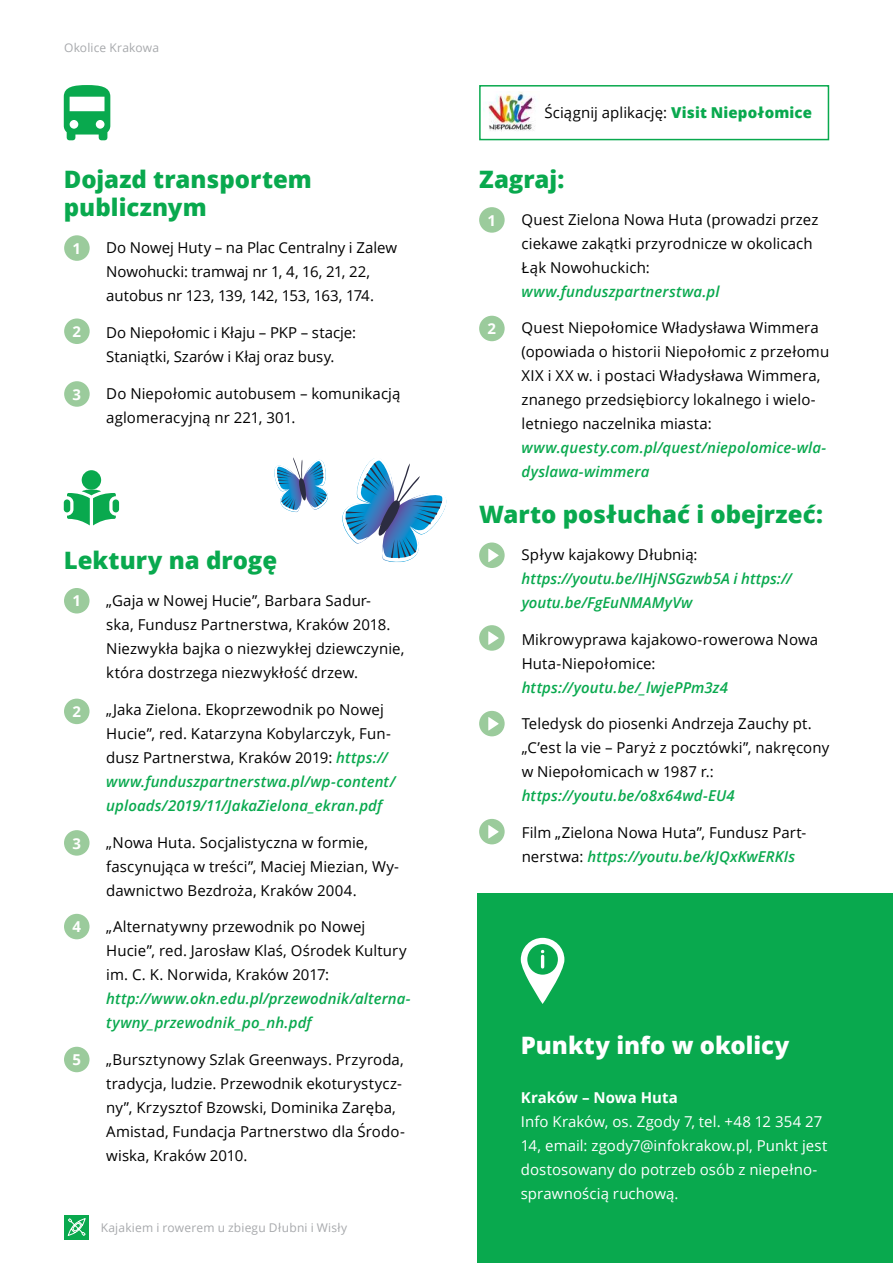
<style>
.page{position:relative;width:893px;height:1263px;background:#fff}
.page>*{position:absolute;margin:0;border:0;box-sizing:border-box;transform-origin:0 0}
.t1{font:800 24px/28.5px "Open Sans";color:#09a94e}
.t2{font:800 24px "Open Sans";color:#fff}
.t3{font:15px/24px "Open Sans";letter-spacing:.005em;color:#000}
.t4{font:italic 600 15px/24px "Open Sans";letter-spacing:.005em;color:#09a94e}
.t5{font:15px/24px "Open Sans";letter-spacing:.005em;color:#fff}
.t6{font:700 15px "Open Sans";color:#fff}
.t7{font:12px "Open Sans";letter-spacing:.015em;color:#a7a9ac}
.s1{font-weight:600;font-style:italic;color:#09a94e}
.s2{font-weight:800;color:#09a94e}
</style>
<div class="page">
<div style="left:64px;top:1215px;width:25px;height:24px;background:#09a94e"></div>
<svg style="left:68px;top:1218px;width:18px;height:18px"></svg>
<div style="left:478px;top:893px;width:415px;height:370px;background:#09a94e"></div>
<svg style="left:64px;top:85px;width:46px;height:55px"></svg>
<div style="left:82px;top:470px;width:19px;height:20px;background:#09a94e;border-radius:50%"></div>
<div style="left:113px;top:499px;width:6px;height:13px;background:#09a94e;border-radius:3px"></div>
<div style="left:64px;top:499px;width:6px;height:13px;background:#09a94e;border-radius:3px"></div>
<svg style="left:67px;top:490px;width:49px;height:35px"></svg>
<svg style="left:479px;top:625px;width:26px;height:26px"></svg>
<svg style="left:479px;top:711px;width:26px;height:25px"></svg>
<svg style="left:479px;top:819px;width:26px;height:25px"></svg>
<svg style="left:479px;top:542px;width:26px;height:26px"></svg>
<div style="left:64px;top:235px;width:26px;height:26px;background:#9bcb9c;border-radius:50%"></div>
<div style="left:64px;top:588px;width:26px;height:25px;background:#9bcb9c;border-radius:50%"></div>
<div style="left:479px;top:207px;width:26px;height:26px;background:#9bcb9c;border-radius:50%"></div>
<div style="left:64px;top:318px;width:26px;height:26px;background:#9bcb9c;border-radius:50%"></div>
<div style="left:64px;top:381px;width:26px;height:26px;background:#9bcb9c;border-radius:50%"></div>
<div style="left:64px;top:699px;width:26px;height:25px;background:#9bcb9c;border-radius:50%"></div>
<div style="left:479px;top:316px;width:26px;height:25px;background:#9bcb9c;border-radius:50%"></div>
<div style="left:64px;top:830px;width:26px;height:26px;background:#9bcb9c;border-radius:50%"></div>
<div style="left:64px;top:914px;width:26px;height:25px;background:#9bcb9c;border-radius:50%"></div>
<div style="left:64px;top:1047px;width:26px;height:25px;background:#9bcb9c;border-radius:50%"></div>
<div style="left:479px;top:85px;width:350px;height:55px;border:2px solid #09a94e"></div>
<img style="left:484px;top:91px;width:51px;height:40px">
<svg style="left:342px;top:458px;width:105px;height:104px"></svg>
<svg style="left:274px;top:457px;width:54px;height:56px"></svg>
<svg style="left:521px;top:938px;width:43px;height:66px"></svg>
<p class="t7" style="left:64px;top:39px;width:96px">Okolice Krakowa</p>
<h1 class="t1" style="left:64px;top:164px;width:250px">Dojazd transportem publicznym</h1>
<p class="t3" style="left:106px;top:235px;width:292px">Do Nowej Huty – na Plac Centralny i Zalew<br>Nowohucki: tramwaj nr 1, 4, 16, 21, 22, autobus nr 123, 139, 142, 153, 163, 174.</p>
<p class="t3" style="left:106px;top:320px;width:251px">Do Niepołomic i Kłaju – PKP – stacje:<br>Staniątki, Szarów i Kłaj oraz busy.</p>
<p class="t3" style="left:106px;top:381px;width:296px">Do Niepołomic autobusem – komunikacją aglomeracyjną nr 221, 301.</p>
<p class="t6" style="left:73px;top:238px;width:10px">1</p>
<p class="t6" style="left:73px;top:321px;width:10px">2</p>
<p class="t6" style="left:73px;top:384px;width:10px">3</p>
<h1 class="t1" style="left:64px;top:545px;width:215px">Lektury na drogę</h1>
<p class="t3" style="left:106px;top:588px;width:300px">„Gaja w Nowej Hucie”, Barbara Sadur-<br>ska, Fundusz Partnerstwa, Kraków 2018.<br>Niezwykła bajka o niezwykłej dziewczynie, która dostrzega niezwykłość drzew.</p>
<p class="t3" style="left:106px;top:697px;width:291px">„Jaka Zielona. Ekoprzewodnik po Nowej Hucie”, red. Katarzyna Kobylarczyk, Fun&shy;dusz Partnerstwa, Kraków 2019: <span class="s1">https:// www.funduszpartnerstwa.pl/wp-content/ uploads/2019/11/JakaZielona_ekran.pdf</span></p>
<p class="t3" style="left:106px;top:830px;width:294px">„Nowa Huta. Socjalistyczna w formie, fascynująca w treści”, Maciej Miezian, Wy&shy;dawnictwo Bezdroża, Kraków 2004.</p>
<p class="t3" style="left:106px;top:914px;width:302px">„Alternatywny przewodnik po Nowej<br>Hucie”, red. Jarosław Klaś, Ośrodek Kultury im. C. K. Norwida, Kraków 2017:</p>
<p class="t4" style="left:106px;top:987px;width:306px">http://www.okn.edu.pl/przewodnik/alterna&shy;tywny_przewodnik_po_nh.pdf</p>
<p class="t3" style="left:106px;top:1047px;width:300px">„Bursztynowy Szlak Greenways. Przyroda, tradycja, ludzie. Przewodnik ekoturystycz&shy;ny”, Krzysztof Bzowski, Dominika Zaręba, Amistad, Fundacja Partnerstwo dla Środo&shy;wiska, Kraków 2010.</p>
<p class="t6" style="left:72px;top:590px;width:10px">1</p>
<p class="t6" style="left:72px;top:701px;width:10px">2</p>
<p class="t6" style="left:72px;top:833px;width:10px">3</p>
<p class="t6" style="left:72px;top:916px;width:10px">4</p>
<p class="t6" style="left:72px;top:1049px;width:10px">5</p>
<p class="t7" style="left:101px;top:1219px;width:248px">Kajakiem i rowerem u zbiegu Dłubni i Wisły</p>
<p class="t3" style="left:544px;top:101px;width:269px">Ściągnij aplikację: <span class="s2">Visit Niepołomice</span></p>
<h1 class="t1" style="left:479px;top:164px;width:87px">Zagraj:</h1>
<p class="t3" style="left:522px;top:207px;width:298px">Quest Zielona Nowa Huta (prowadzi przez ciekawe zakątki przyrodnicze w okolicach<br>Łąk Nowohuckich:</p>
<p class="t4" style="left:522px;top:279px;width:199px">www.funduszpartnerstwa.pl</p>
<p class="t3" style="left:522px;top:316px;width:309px">Quest Niepołomice Władysława Wimmera (opowiada o historii Niepołomic z przełomu XIX i XX w. i postaci Władysława Wimmera, znanego przedsiębiorcy lokalnego i wielo&shy;letniego naczelnika miasta:</p>
<p class="t4" style="left:522px;top:436px;width:306px">www.questy.com.pl/quest/niepolomice-wla&shy;dyslawa-wimmera</p>
<p class="t6" style="left:488px;top:210px;width:10px">1</p>
<p class="t6" style="left:488px;top:318px;width:10px">2</p>
<h1 class="t1" style="left:479px;top:499px;width:345px">Warto posłuchać i obejrzeć:</h1>
<p class="t3" style="left:522px;top:542px;width:177px">Spływ kajakowy Dłubnią:</p>
<p class="t4" style="left:522px;top:566px;width:272px">https://youtu.be/IHjNSGzwb5A i https:// youtu.be/FgEuNMAMyVw</p>
<p class="t3" style="left:522px;top:627px;width:298px">Mikrowyprawa kajakowo-rowerowa Nowa<br>Huta-Niepołomice:</p>
<p class="t4" style="left:522px;top:675px;width:208px">https://youtu.be/_lwjePPm3z4</p>
<p class="t3" style="left:522px;top:711px;width:309px">Teledysk do piosenki Andrzeja Zauchy pt. „C’est la vie – Paryż z pocztówki”, nakręcony w Niepołomicach w 1987 r.:</p>
<p class="t4" style="left:522px;top:784px;width:215px">https://youtu.be/o8x64wd-EU4</p>
<p class="t3" style="left:522px;top:820px;width:286px">Film „Zielona Nowa Huta”, Fundusz Part&shy;nerstwa: <span class="s1">https://youtu.be/kJQxKwERKIs</span></p>
<h1 class="t2" style="left:521px;top:1027px;width:270px">Punkty info w okolicy</h1>
<p class="t6" style="left:521px;top:1087px;width:159px">Kraków – Nowa Huta</p>
<p class="t5" style="left:521px;top:1109px;width:308px">Info Kraków, os. Zgody 7, tel. +48 12 354 27<br>14, email: zgody7@infokrakow.pl, Punkt jest dostosowany do potrzeb osób z niepełno&shy;sprawnością ruchową.</p>
</div>
